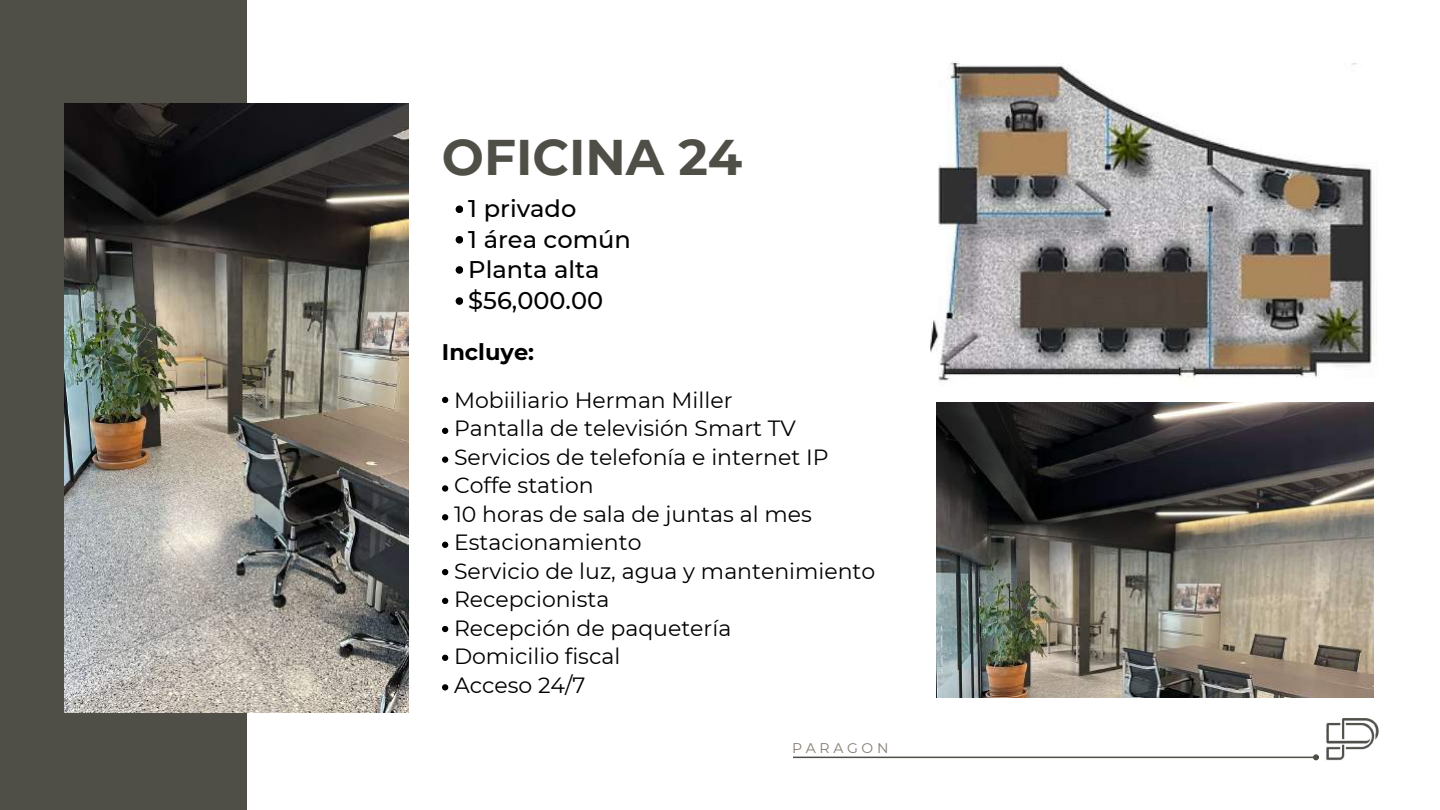
<style>
.page{position:relative;width:1440px;height:810px;background:#fff}
.page>*{position:absolute;margin:0;border:0;box-sizing:border-box;transform-origin:0 0}
.t1{font:700 50px "Montserrat";color:#504f47}
.t2{font:500 24.1px/30.7px "Montserrat";color:#000}
.t3{font:700 22.5px "Montserrat";color:#000}
.t4{font:22px/28.5px "Montserrat";color:#000}
.t5{font:14px "Montserrat";letter-spacing:.26em;color:#837c70}
</style>
<div class="page">
<hr style="left:793px;top:757px;width:520px;height:1px;background:#504f47">
<svg style="left:1313px;top:754px;width:4px;height:6px"></svg>
<div style="left:456px;top:206px;width:7px;height:7px;background:#000;border-radius:50%"></div>
<div style="left:456px;top:236px;width:7px;height:8px;background:#000;border-radius:50%"></div>
<div style="left:456px;top:266px;width:7px;height:8px;background:#000;border-radius:50%"></div>
<div style="left:456px;top:297px;width:7px;height:8px;background:#000;border-radius:50%"></div>
<img style="left:1317px;top:718px;width:62px;height:43px">
<img style="left:937px;top:402px;width:436px;height:295px">
<img style="left:931px;top:63px;width:446px;height:320px">
<div style="left:0;top:0;width:246px;height:810px;background:#504f47"></div>
<img style="left:65px;top:104px;width:344px;height:609px">
<svg style="left:442px;top:397px;width:6px;height:6px"></svg>
<svg style="left:442px;top:428px;width:6px;height:6px"></svg>
<svg style="left:442px;top:457px;width:6px;height:6px"></svg>
<div style="left:442px;top:485px;width:6px;height:7px;background:#000;border-radius:50%"></div>
<svg style="left:442px;top:514px;width:6px;height:6px"></svg>
<svg style="left:442px;top:542px;width:6px;height:6px"></svg>
<svg style="left:442px;top:569px;width:6px;height:6px"></svg>
<svg style="left:442px;top:598px;width:6px;height:6px"></svg>
<svg style="left:442px;top:626px;width:6px;height:6px"></svg>
<svg style="left:442px;top:655px;width:6px;height:6px"></svg>
<div style="left:442px;top:684px;width:6px;height:7px;background:#000;border-radius:50%"></div>
<h1 class="t1" style="left:442px;top:127px;width:302px">OFICINA 24</h1>
<p class="t2" style="left:468px;top:193px;width:164px">1 privado<br>1 área común<br>Planta alta $56,000.00</p>
<p class="t3" style="left:442px;top:338px;width:94px">Incluye:</p>
<p class="t4" style="left:454px;top:385px;width:423px">Mobiiliario Herman Miller<br>Pantalla de televisión Smart TV<br>Servicios de telefonía e internet IP<br>Coffe station<br>10 horas de sala de juntas al mes<br>Estacionamiento<br>Servicio de luz, agua y mantenimiento<br>Recepcionista<br>Recepción de paquetería<br>Domicilio fiscal<br>Acceso 24/7</p>
<p class="t5" style="left:792px;top:739px;width:98px">PARAGON</p>
</div>
